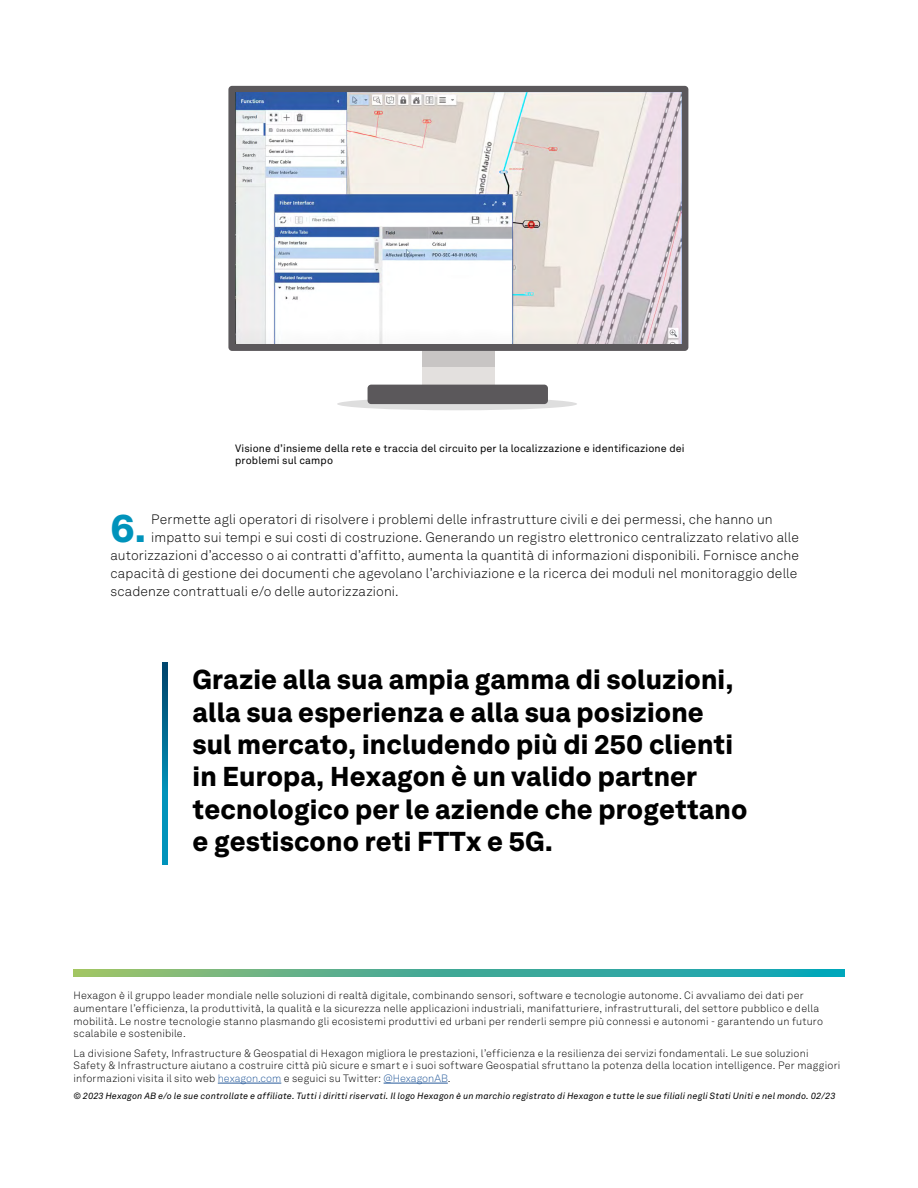
<style>
.page{position:relative;width:918px;height:1188px;background:#fff}
.page>*{position:absolute;margin:0;border:0;box-sizing:border-box;transform-origin:0 0}
.t1{font:900 38.85px "Hexagon Akkurat";color:#0093bb}
.t2{font:900 27px/32.4px "Hexagon Akkurat";letter-spacing:.005em;color:#000}
.t3{font:300 13.5px "Hexagon Akkurat";letter-spacing:.01em;color:#000}
.t4{font:300 10.5px/12.6px "Hexagon Akkurat";letter-spacing:.02em;color:#000}
.t5{font:10.5px/12.6px "Hexagon Akkurat";letter-spacing:.01em;color:#000}
.t6{font:italic 9px "Hexagon Akkurat";letter-spacing:.025em;color:#000}
.s1{color:#275b9b}
</style>
<div class="page">
<hr style="left:218px;top:1083px;width:63px;height:1px;background:#275b9b">
<hr style="left:384px;top:1083px;width:64px;height:1px;background:#275b9b">
<svg style="left:74px;top:969px;width:770px;height:7px;background:#4bae94"></svg>
<div style="left:337px;top:398px;width:240px;height:12px;background:#dedede;border-radius:50%"></div>
<div style="left:422px;top:346px;width:73px;height:44px;background:#e3e0de"></div>
<div style="left:368px;top:385px;width:180px;height:19px;background:#5b585b;border-radius:4px"></div>
<div style="left:422px;top:351px;width:73px;height:15px;background:#c8c5c4"></div>
<div style="left:228px;top:86px;width:460px;height:265px;background:#5b585b;border-radius:4px"></div>
<img style="left:235px;top:92px;width:447px;height:252px">
<svg style="left:162px;top:662px;width:6px;height:202px"></svg>
<p class="t5" style="left:235px;top:441px;width:451px">Visione d’insieme della rete e traccia del circuito per la localizzazione e identificazione dei problemi sul campo</p>
<h1 class="t1" style="left:110px;top:497px;width:37px">6.</h1>
<p class="t3" style="left:151px;top:509px;width:623px">Permette agli operatori di risolvere i problemi delle infrastrutture civili e dei permessi, che hanno un</p>
<p class="t3" style="left:151px;top:527px;width:649px">impatto sui tempi e sui costi di costruzione. Generando un registro elettronico centralizzato relativo alle</p>
<p class="t3" style="left:110px;top:545px;width:690px">autorizzazioni d’accesso o ai contratti d’affitto, aumenta la quantità di informazioni disponibili. Fornisce anche</p>
<p class="t3" style="left:110px;top:563px;width:688px">capacità di gestione dei documenti che agevolano l’archiviazione e la ricerca dei moduli nel monitoraggio delle</p>
<p class="t3" style="left:110px;top:581px;width:290px">scadenze contrattuali e/o delle autorizzazioni.</p>
<h2 class="t2" style="left:193px;top:662px;width:556px">Grazie alla sua ampia gamma di soluzioni, alla sua esperienza e alla sua posizione sul mercato, includendo più di 250 clienti in Europa, Hexagon è un valido partner tecnologico per le aziende che progettano e gestiscono reti FTTx e 5G.</h2>
<p class="t4" style="left:74px;top:989px;width:751px">Hexagon è il gruppo leader mondiale nelle soluzioni di realtà digitale, combinando sensori, software e tecnologie autonome. Ci avvaliamo dei dati per aumentare l’efficienza, la produttività, la qualità e la sicurezza nelle applicazioni industriali, manifatturiere, infrastrutturali, del settore pubblico e della mobilità. Le nostre tecnologie stanno plasmando gli ecosistemi produttivi ed urbani per renderli sempre più connessi e autonomi - garantendo un futuro scalabile e sostenibile.</p>
<p class="t4" style="left:74px;top:1046px;width:768px">La divisione Safety, Infrastructure &amp; Geospatial di Hexagon migliora le prestazioni, l’efficienza e la resilienza dei servizi fondamentali. Le sue soluzioni<br>Safety &amp; Infrastructure aiutano a costruire città più sicure e smart e i suoi software Geospatial sfruttano la potenza della location intelligence. Per maggiori informazioni visita il sito web <span class="s1">hexagon.com</span> e seguici su Twitter: <span class="s1">@HexagonAB</span>.</p>
<p class="t6" style="left:74px;top:1089px;width:763px">© 2023 Hexagon AB e/o le sue controllate e affiliate. Tutti i diritti riservati. Il logo Hexagon è un marchio registrato di Hexagon e tutte le sue filiali negli Stati Uniti e nel mondo. 02/23</p>
</div>
